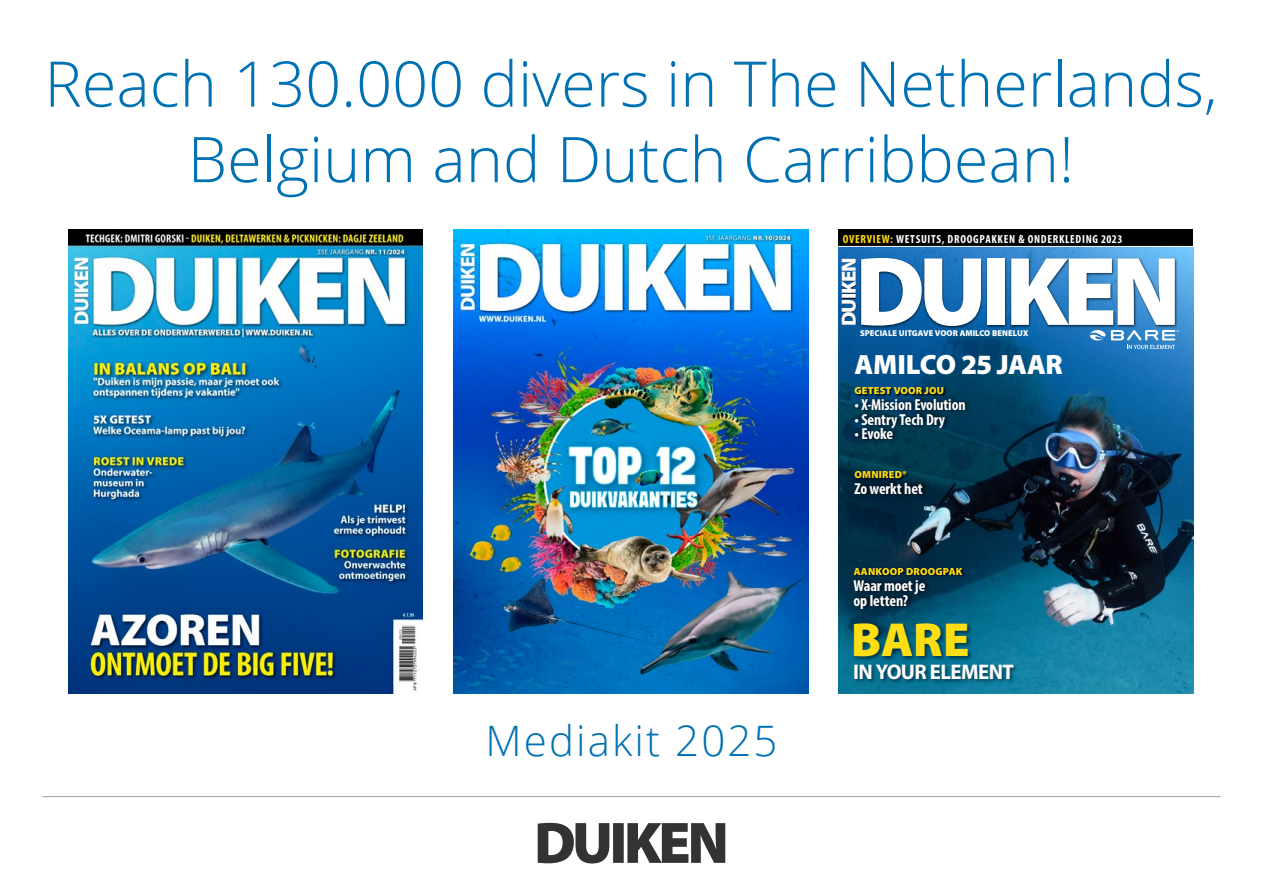
<style>
.page{position:relative;width:1263px;height:893px;background:#fff}
.page>*{position:absolute;margin:0;border:0;box-sizing:border-box;transform-origin:0 0}
.t1{font:900 98.55px "Myriad Pro";letter-spacing:-.06em;color:#fff}
.t2{font:300 63px/75.4px "Open Sans";color:#0071b3;text-align:center}
.t3{font:900 48px "Myriad Pro";color:#ffde14}
.t4{font:300 42px "Open Sans";letter-spacing:.05em;color:#0071b3}
.t5{font:900 28.05px "Myriad Pro";letter-spacing:-.02em;color:#fff}
.t6{font:700 21.15px "Myriad Pro";letter-spacing:-.025em;color:#fff}
.t7{font:900 20.55px "Myriad Pro";letter-spacing:-.05em;color:#fff}
.t8{font:700 condensed 15.9px/14.4px "Myriad Pro";letter-spacing:-.01em;color:#fff}
.t9{font:700 condensed 11.85px "Myriad Pro";letter-spacing:.06em;color:#fff}
.t10{font:900 10.35px "Myriad Pro";letter-spacing:.02em;color:#ffde14}
.t11{font:900 8.55px "Myriad Pro";letter-spacing:.005em;color:#fff}
.s1{color:#ffde14}
</style>
<div class="page">
<img style="left:453px;top:230px;width:355px;height:463px">
<img style="left:838px;top:247px;width:355px;height:446px">
<div style="left:859px;top:256px;width:319px;height:73px;background:#000;opacity:.75"></div>
<div style="left:842px;top:258px;width:14px;height:67px;background:#000;opacity:.75"></div>
<div style="left:838px;top:230px;width:355px;height:16px;background:#000"></div>
<svg style="left:840px;top:245px;width:288px;height:4px"></svg>
<svg style="left:853px;top:567px;width:112px;height:11px"></svg>
<svg style="left:854px;top:471px;width:55px;height:7px"></svg>
<svg style="left:851px;top:575px;width:80px;height:38px;background:#00273c"></svg>
<svg style="left:851px;top:478px;width:78px;height:21px;background:#001d2f"></svg>
<svg style="left:852px;top:395px;width:120px;height:49px;background:#003049"></svg>
<svg style="left:854px;top:387px;width:92px;height:10px"></svg>
<div style="left:853px;top:664px;width:166px;height:21px;background:#000;opacity:.49"></div>
<div style="left:853px;top:622px;width:121px;height:40px;background:#000;opacity:.49"></div>
<svg style="left:1089px;top:330px;width:16px;height:12px"></svg>
<svg style="left:1111px;top:330px;width:68px;height:19px"></svg>
<img style="left:69px;top:230px;width:354px;height:463px">
<hr style="left:43px;top:796px;width:1177px;height:1px;background:#9c9d9d">
<div style="left:507px;top:792px;width:249px;height:101px;background:#fff"></div>
<svg style="left:538px;top:823px;width:187px;height:40px"></svg>
<h2 class="t2" style="left:44px;top:44px;width:1175px">Reach 130.000 divers in The Netherlands,<br>Belgium and Dutch Carribbean!</h2>
<p class="t9" style="left:843px;top:232px;width:281px"><span class="s1">OVERVIEW:</span> WETSUITS, DROOGPAKKEN &amp; ONDERKLEDING 2023</p>
<h1 class="t1" style="left:855px;top:226px;width:327px">DUIKEN</h1>
<p class="t11" style="left:860px;top:328px;width:170px">SPECIALE UITGAVE VOOR AMILCO BENELUX</p>
<p class="t7" style="left:835px;top:326px;width:70px;rotate:-90deg">DUIKEN</p>
<h3 class="t5" style="left:855px;top:346px;width:210px">AMILCO 25 JAAR</h3>
<p class="t10" style="left:854px;top:384px;width:91px">GETEST VOOR JOU</p>
<p class="t8" style="left:854px;top:397px;width:113px">• X-Mission Evolution</p>
<p class="t8" style="left:854px;top:412px;width:92px">• Sentry Tech Dry</p>
<p class="t8" style="left:854px;top:426px;width:40px">• Evoke</p>
<p class="t10" style="left:854px;top:468px;width:54px">OMNIRED®</p>
<p class="t8" style="left:854px;top:481px;width:70px">Zo werkt het</p>
<p class="t10" style="left:854px;top:564px;width:110px">AANKOOP DROOGPAK</p>
<p class="t8" style="left:853px;top:578px;width:73px">Waar moet je op letten?</p>
<h3 class="t3" style="left:851px;top:607px;width:120px">BARE</h3>
<h3 class="t4" style="left:485px;top:712px;width:293px">Mediakit 2025</h3>
<h3 class="t6" style="left:853px;top:658px;width:162px">IN YOUR ELEMENT</h3>
</div>
